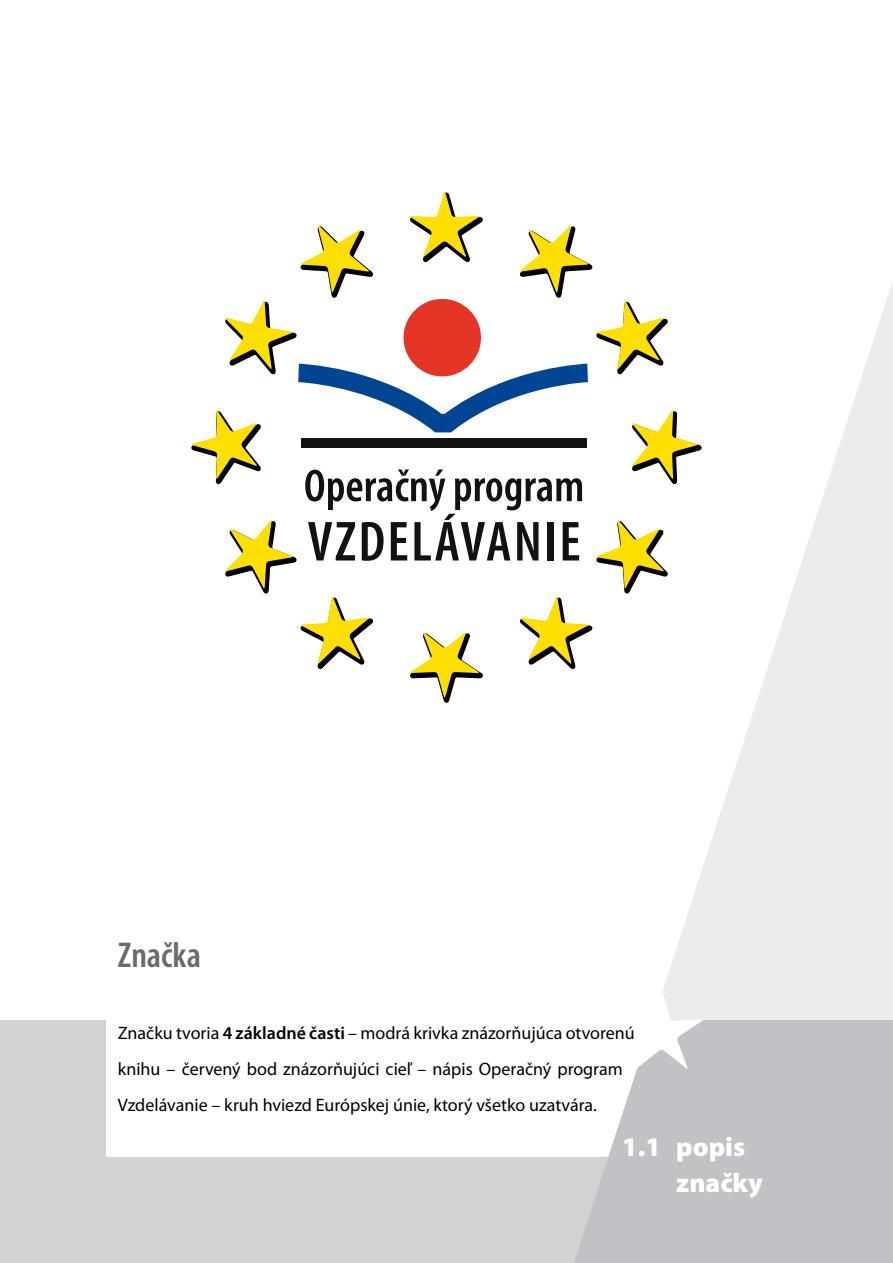
<style>
.page{position:relative;width:893px;height:1263px;background:#fff}
.page>*{position:absolute;margin:0;border:0;box-sizing:border-box;transform-origin:0 0}
.t1{font:600 condensed 36px "Myriad Pro";color:#6a6b6d}
.t2{font:900 27px/36px "Myriad Pro";color:#fff}
.t3{font:18px/36px "Myriad Pro";color:#000}
.s1{font-weight:600}
</style>
<div class="page">
<div style="left:0;top:1020px;width:893px;height:243px;background:#d1d2d4"></div>
<svg style="left:574px;top:282px;width:319px;height:981px;fill:#ececed"></svg>
<svg style="left:574px;top:282px;width:213px;height:875px"></svg>
<div style="left:106px;top:893px;width:589px;height:264px;background:#fff"></div>
<svg style="left:191px;top:191px;width:511px;height:512px"></svg>
<h1 class="t1" style="left:118px;top:932px;width:85px">Značka</h1>
<p class="t3" style="left:118px;top:1014px;width:518px">Značku tvoria <span class="s1">4 základné časti</span> – modrá krivka znázorňujúca otvorenú knihu – červený bod znázorňujúci cieľ – nápis Operačný program<br>Vzdelávanie – kruh hviezd Európskej únie, ktorý všetko uzatvára.</p>
<h2 class="t2" style="left:676px;top:1128px;width:88px;text-indent:-54px">1.1 popis značky</h2>
</div>
